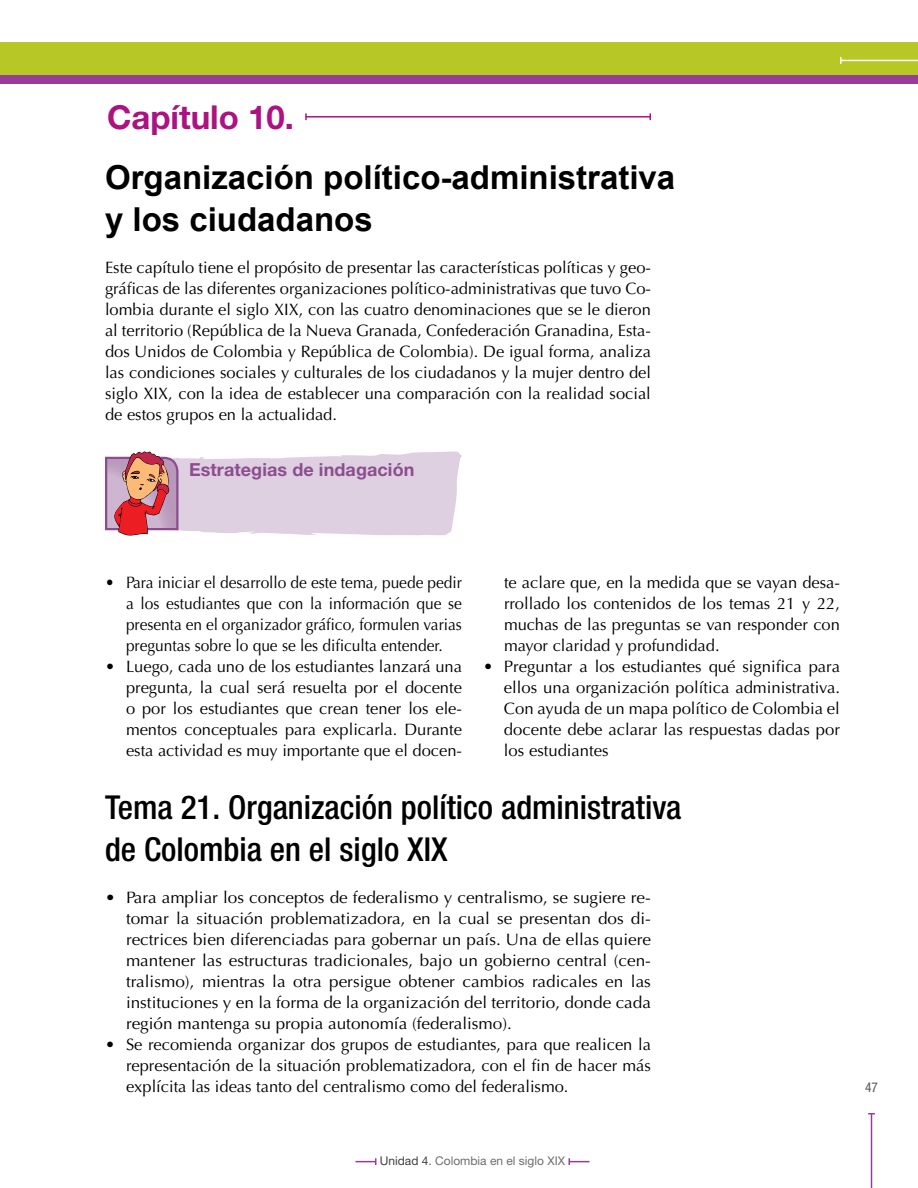
<style>
.page{position:relative;width:918px;height:1188px;background:#fff}
.page>*{position:absolute;margin:0;border:0;box-sizing:border-box;transform-origin:0 0}
.t1{font:500 condensed 33px/42px "Helvetica Neue LT Std";color:#000}
.t2{font:700 33px/42px "Arial";color:#000}
.t3{font:700 33px "Helvetica Neue LT Std";color:#ac1381}
.t4{font:700 18px "Helvetica Neue LT Std";letter-spacing:.005em;color:#8c4d8f}
.t5{font:16.5px/21px "Optima LT Std";color:#000;text-align:justify}
.t6{font:16.5px/21px "Optima LT Std";color:#000;text-align:justify;scale:1.04 1}
.t7{font:16.5px/21px "Optima LT Std";color:#000;text-align:justify;scale:.94 1}
.t8{font:condensed 13.5px "Helvetica Neue LT Std";color:#58595b}
.t9{font:12px "Helvetica Neue LT Std";color:#6d6e71}
.s1{color:#414042}
</style>
<div class="page">
<hr style="left:871px;top:1114px;width:1px;height:74px;background:#973d97">
<div style="left:0;top:72px;width:918px;height:12px;background:#973d97"></div>
<div style="left:0;top:42px;width:918px;height:33px;background:#b7c726"></div>
<hr style="left:841px;top:60px;width:77px;height:1px;background:#fff">
<svg style="left:840px;top:57px;width:2px;height:7px"></svg>
<hr style="left:306px;top:116px;width:344px;height:2px;background:#ac1381">
<svg style="left:305px;top:113px;width:2px;height:7px"></svg>
<svg style="left:105px;top:451px;width:357px;height:85px;background:#dbc1cf"></svg>
<svg style="left:355px;top:1158px;width:21px;height:7px"></svg>
<svg style="left:569px;top:1158px;width:21px;height:7px"></svg>
<h1 class="t3" style="left:107px;top:96px;width:188px">Capítulo 10.</h1>
<h1 class="t2" style="left:105px;top:157px;width:572px">Organización político-administrativa y los ciudadanos</h1>
<p class="t5" style="left:105px;top:257px;width:548px">Este capítulo tiene el propósito de presentar las características políticas y geo&shy;gráficas de las diferentes organizaciones político-administrativas que tuvo Co&shy;lombia durante el siglo XIX, con las cuatro denominaciones que se le dieron al territorio (República de la Nueva Granada, Confederación Granadina, Esta&shy;dos Unidos de Colombia y República de Colombia). De igual forma, analiza las condiciones sociales y culturales de los ciudadanos y la mujer dentro del siglo XIX, con la idea de establecer una comparación con la realidad social de estos grupos en la actualidad.</p>
<p class="t4" style="left:189px;top:458px;width:227px">Estrategias de indagación</p>
<p class="t7" style="left:126px;top:572px;width:359px;text-indent:-21px">• Para iniciar el desarrollo de este tema, puede pedir a los estudiantes que con la información que se presenta en el organizador gráfico, formulen varias preguntas sobre lo que se les dificulta entender.</p>
<p class="t5" style="left:126px;top:656px;width:338px;text-indent:-21px">• Luego, cada uno de los estudiantes lanzará una pregunta, la cual será resuelta por el docente o por los estudiantes que crean tener los ele&shy;mentos conceptuales para explicarla. Durante esta actividad es muy importante que el docen-</p>
<p class="t5" style="left:504px;top:572px;width:338px">te aclare que, en la medida que se vayan desa&shy;rrollado los contenidos de los temas 21 y 22, muchas de las preguntas se van responder con mayor claridad y profundidad.</p>
<p class="t5" style="left:504px;top:656px;width:338px;text-indent:-21px">• Preguntar a los estudiantes qué significa para ellos una organización política administrativa.<br>Con ayuda de un mapa político de Colombia el docente debe aclarar las respuestas dadas por los estudiantes</p>
<h1 class="t1" style="left:105px;top:786px;width:578px">Tema 21. Organización político administrativa de Colombia en el siglo XIX</h1>
<p class="t6" style="left:126px;top:887px;width:506px;text-indent:-21px">• Para ampliar los conceptos de federalismo y centralismo, se sugiere re&shy;tomar la situación problematizadora, en la cual se presentan dos di&shy;rectrices bien diferenciadas para gobernar un país. Una de ellas quiere mantener las estructuras tradicionales, bajo un gobierno central (cen&shy;tralismo), mientras la otra persigue obtener cambios radicales en las instituciones y en la forma de la organización del territorio, donde cada región mantenga su propia autonomía (federalismo).</p>
<p class="t5" style="left:126px;top:1034px;width:526px;text-indent:-21px">• Se recomienda organizar dos grupos de estudiantes, para que realicen la representación de la situación problematizadora, con el fin de hacer más explícita las ideas tanto del centralismo como del federalismo.</p>
<p class="t9" style="left:380px;top:1154px;width:187px"><span class="s1">Unidad 4</span>. Colombia en el siglo XIX</p>
<p class="t8" style="left:865px;top:1079px;width:14px">47</p>
</div>
